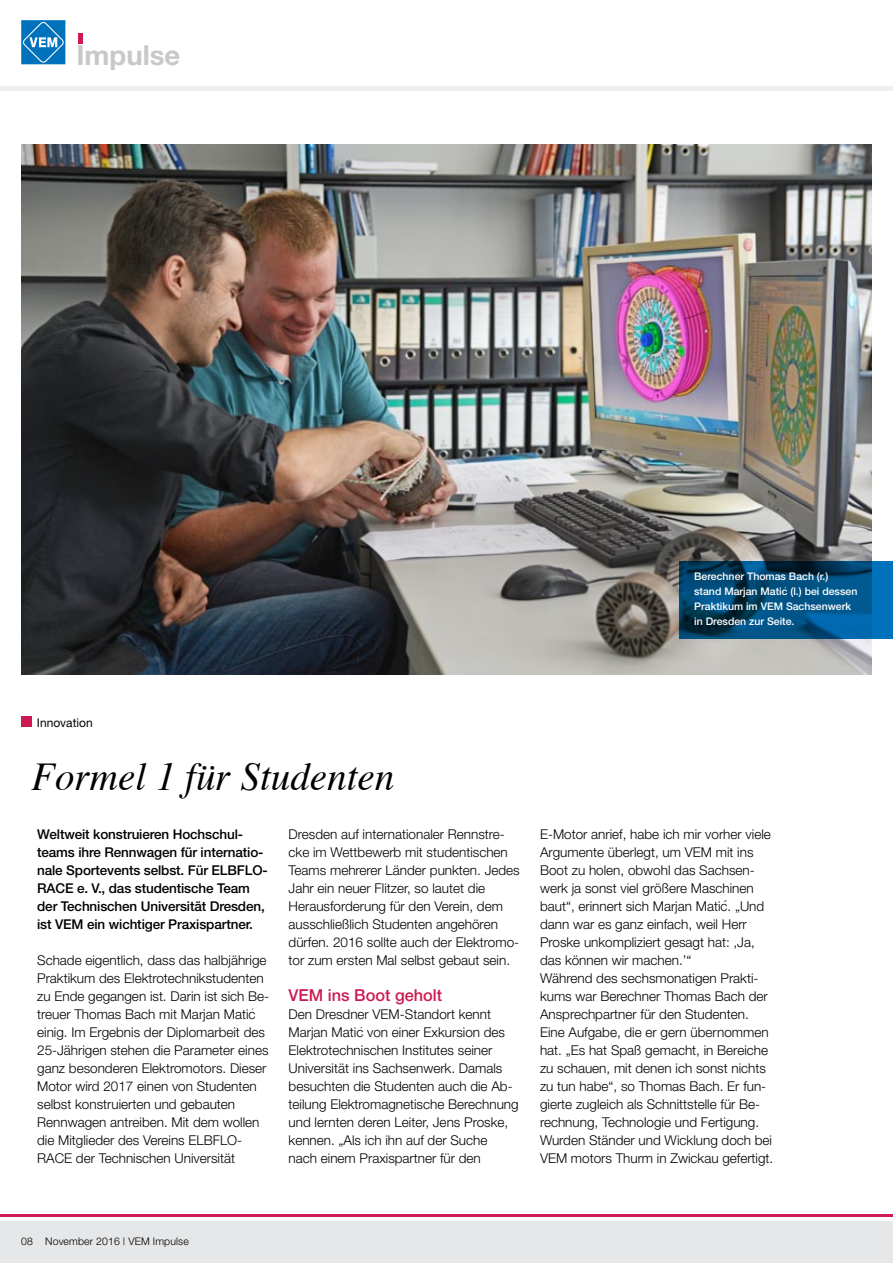
<style>
.page{position:relative;width:893px;height:1263px;background:#fff}
.page>*{position:absolute;margin:0;border:0;box-sizing:border-box;transform-origin:0 0}
.t1{font:italic 39.45px "Times";color:#000}
.t2{font:700 27.6px "Helvetica Neue";color:#c7c8ca}
.t3{font:500 16.5px "Helvetica Neue";color:#ce1a52}
.t4{font:300 13.5px/18px "Helvetica Neue";color:#000}
.t5{font:500 13.5px/18px "Helvetica Neue";letter-spacing:-.01em;color:#000}
.t6{font:12.15px "Helvetica Neue";color:#000}
.t7{font:500 10.5px/15px "Helvetica Neue";color:#fff}
.t8{font:300 10.5px "Helvetica Neue";letter-spacing:.01em;color:#000}
</style>
<div class="page">
<div style="left:0;top:86px;width:893px;height:5px;background:#eeefef"></div>
<div style="left:21px;top:20px;width:44px;height:44px;background:#0072bc"></div>
<svg style="left:23px;top:22px;width:41px;height:41px"></svg>
<hr style="left:79px;top:33px;width:4px;height:10px;background:#ce1a52">
<div style="left:0;top:1222px;width:893px;height:41px;background:#e6e7e8"></div>
<img style="left:21px;top:145px;width:851px;height:530px">
<hr style="left:0;top:1215px;width:893px;height:2px;background:#ce1a52">
<div style="left:22px;top:717px;width:10px;height:10px;background:#ce1a52"></div>
<svg style="left:679px;top:561px;width:214px;height:78px;background:#004c7b"></svg>
<h2 class="t2" style="left:77px;top:38px;width:105px">Im pulse</h2>
<p class="t7" style="left:694px;top:568px;width:165px">Berechner Thomas Bach (r.) stand Marjan Maticć(l.) bei dessen<br>Praktikum im VEM Sachsenwerk in Dresden zur Seite.</p>
<p class="t6" style="left:37px;top:715px;width:57px">Innovation</p>
<h1 class="t1" style="left:31px;top:742px;width:364px">Formel 1 für Studenten</h1>
<p class="t5" style="left:37px;top:825px;width:232px">Weltweit konstruieren Hochschul&shy;teams ihre Rennwagen für internatio&shy;nale Sportevents selbst. Für ELBFLO-RACE e. V., das studentische Team der Technischen Universität Dresden, ist VEM ein wichtiger Praxispartner.</p>
<p class="t4" style="left:37px;top:951px;width:234px">Schade eigentlich, dass das halbjährige Praktikum des Elektrotechnikstudenten zu Ende gegangen ist. Darin ist sich Be&shy;treuer Thomas Bach mit Marjan Matic einig. Im Ergebnis der Diplomarbeit des 25-Jährigen stehen die Parameter eines ganz besonderen Elektromotors. Dieser Motor wird 2017 einen von Studenten selbst konstruierten und gebauten Rennwagen antreiben. Mit dem wollen die Mitglieder des Vereins ELBFLO-RACE der Technischen Universität</p>
<p class="t4" style="left:289px;top:825px;width:233px">Dresden auf internationaler Rennstre&shy;cke im Wettbewerb mit studentischen Teams mehrerer Länder punkten. Jedes Jahr ein neuer Flitzer, so lautet die Herausforderung für den Verein, dem ausschließlich Studenten angehören dürfen. 2016 sollte auch der Elektromo&shy;tor zum ersten Mal selbst gebaut sein.</p>
<p class="t3" style="left:289px;top:985px;width:155px">VEM ins Boot geholt</p>
<p class="t4" style="left:289px;top:1005px;width:232px">Den Dresdner VEM-Standort kennt Marjan Matic von einer Exkursion des Elektrotechnischen Institutes seiner Universität ins Sachsenwerk. Damals besuchten die Studenten auch die Ab&shy;teilung Elektromagnetische Berechnung und lernten deren Leiter, Jens Proske, kennen. „Als ich ihn auf der Suche nach einem Praxispartner für den</p>
<p class="t4" style="left:540px;top:825px;width:235px">E-Motor anrief, habe ich mir vorher viele Argumente überlegt, um VEM mit ins Boot zu holen, obwohl das Sachsen&shy;werk ja sonst viel größere Maschinen baut“, erinnert sich Marjan Matic. „Und dann war es ganz einfach, weil Herr Proske unkompliziert gesagt hat: ,Ja, das können wir machen.’“<br>Während des sechsmonatigen Prakti&shy;kums war Berechner Thomas Bach der Ansprechpartner für den Studenten.<br>Eine Aufgabe, die er gern übernommen hat. „Es hat Spaß gemacht, in Bereiche zu schauen, mit denen ich sonst nichts zu tun habe“, so Thomas Bach. Er fun&shy;gierte zugleich als Schnittstelle für Be&shy;rechnung, Technologie und Fertigung.<br>Wurden Ständer und Wicklung doch bei VEM motors Thurm in Zwickau gefertigt.</p>
<p class="t4" style="left:724px;top:896px;width:4px">´</p>
<p class="t8" style="left:21px;top:1234px;width:169px">08 November 2016 | VEM Impulse</p>
</div>
